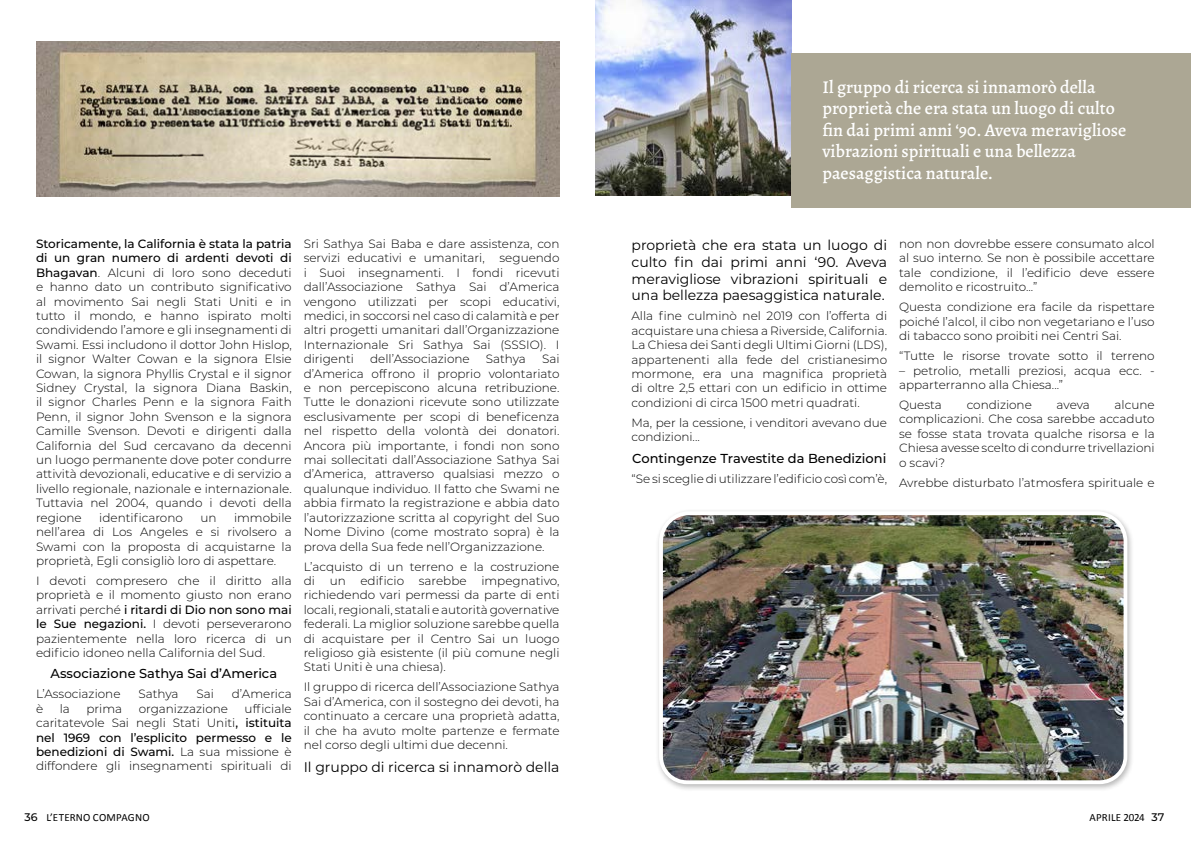
<style>
.page{position:relative;width:1191px;height:842px;background:#fff}
.page>*{position:absolute;margin:0;border:0;box-sizing:border-box;transform-origin:0 0}
.t1{font:500 18px/21.6px "Alegreya";color:#fff}
.t2{font:14px/16.8px "Montserrat";color:#000;text-align:justify}
.t3{font:500 13px "Montserrat";color:#000}
.t4{font:300 12px/14.4px "Montserrat";color:#000;text-align:justify}
.t5{font:11px "Calibri";letter-spacing:.015em;color:#000}
.s1{font-weight:500}
.s2{font-family:"Montserrat";font-weight:500}
</style>
<div class="page">
<div style="left:655px;top:509px;width:479px;height:283px;background:#000;opacity:.28"></div>
<img style="left:661px;top:513px;width:464px;height:269px">
<div style="left:659px;top:511px;width:468px;height:273px;border:4px solid #fff;border-radius:27px"></div>
<img style="left:595px;top:0;width:197px;height:195px">
<div style="left:792px;top:53px;width:399px;height:155px;background:#aca794"></div>
<img style="left:36px;top:42px;width:523px;height:154px">
<p class="t4" style="left:36px;top:236px;width:257px"><span class="s1">Storicamente, la California è stata la patria di un gran numero di ardenti devoti di Bhagavan</span>. Alcuni di loro sono deceduti e hanno dato un contributo significativo al movimento Sai negli Stati Uniti e in tutto il mondo, e hanno ispirato molti condividendo l’amore e gli insegnamenti di Swami. Essi includono il dottor John Hislop, il signor Walter Cowan e la signora Elsie Cowan, la signora Phyllis Crystal e il signor Sidney Crystal, la signora Diana Baskin, il signor Charles Penn e la signora Faith Penn, il signor John Svenson e la signora Camille Svenson. Devoti e dirigenti dalla California del Sud cercavano da decenni un luogo permanente dove poter condurre attività devozionali, educative e di servizio a livello regionale, nazionale e internazionale.<br>Tuttavia nel 2004, quando i devoti della regione</p>
<p class="t4" style="left:99px;top:510px;width:85px">identificarono</p>
<p class="t4" style="left:200px;top:510px;width:18px">un</p>
<p class="t4" style="left:36px;top:510px;width:257px;text-indent:198px">immobile nell’area di Los Angeles e si rivolsero a Swami con la proposta di acquistarne la proprietà, Egli consigliò loro di aspettare.</p>
<p class="t4" style="left:36px;top:573px;width:257px">I devoti compresero che il diritto alla proprietà e il momento giusto non erano arrivati perché <span class="s1">i ritardi di Dio non sono mai le Sue negazioni.</span> I devoti perseverarono pazientemente nella loro ricerca di un edificio idoneo nella California del Sud.</p>
<p class="t3" style="left:51px;top:664px;width:228px">Associazione Sathya Sai d’America</p>
<p class="t4" style="left:36px;top:686px;width:86px">L’Associazione</p>
<p class="t4" style="left:138px;top:686px;width:42px">Sathya</p>
<p class="t4" style="left:196px;top:686px;width:19px">Sai</p>
<p class="t4" style="left:232px;top:686px;width:61px">d’America</p>
<p class="t4" style="left:36px;top:701px;width:9px">è</p>
<p class="t4" style="left:60px;top:701px;width:12px">la</p>
<p class="t4" style="left:86px;top:701px;width:37px">prima</p>
<p class="t4" style="left:139px;top:701px;width:91px">organizzazione</p>
<p class="t4" style="left:36px;top:701px;width:257px;text-indent:209px">ufficiale caritatevole Sai negli Stati Uniti<span class="s1">, istituita nel 1969 con l’esplicito permesso e le benedizioni di Swami.</span> La sua missione è diffondere gli insegnamenti spirituali di</p>
<p class="t4" style="left:304px;top:236px;width:257px">Sri Sathya Sai Baba e dare assistenza, con servizi educativi e umanitari, seguendo i Suoi insegnamenti. I fondi ricevuti dall’Associazione Sathya Sai d’America vengono utilizzati per scopi educativi, medici, in soccorsi nel caso di calamità e per altri progetti umanitari dall’Organizzazione Internazionale Sri Sathya Sai (SSSIO). I dirigenti</p>
<p class="t4" style="left:370px;top:351px;width:101px">dell’Associazione</p>
<p class="t4" style="left:486px;top:351px;width:42px">Sathya</p>
<p class="t4" style="left:304px;top:351px;width:257px;text-indent:238px">Sai d’America offrono il proprio volontariato e non percepiscono alcuna retribuzione.<br>Tutte le donazioni ricevute sono utilizzate esclusivamente per scopi di beneficenza nel rispetto della volontà dei donatori.<br>Ancora più importante, i fondi non sono mai sollecitati dall’Associazione Sathya Sai d’America, attraverso qualsiasi mezzo o qualunque individuo. Il fatto che Swami ne abbia firmato la registrazione e abbia dato l’autorizzazione scritta al copyright del Suo Nome Divino (come mostrato sopra) è la prova della Sua fede nell’Organizzazione.</p>
<p class="t4" style="left:304px;top:559px;width:257px">L’acquisto di un terreno e la costruzione di un edificio sarebbe impegnativo, richiedendo vari permessi da parte di enti locali, regionali, statali e autorità governative federali. La miglior soluzione sarebbe quella di acquistare per il Centro Sai un luogo religioso già esistente (il più comune negli Stati Uniti è una chiesa).</p>
<p class="t4" style="left:304px;top:680px;width:257px">Il gruppo di ricerca dell’Associazione Sathya Sai d’America, con il sostegno dei devoti, ha continuato a cercare una proprietà adatta, il che ha avuto molte partenze e fermate nel corso degli ultimi due decenni.</p>
<p class="t2" style="left:304px;top:758px;width:257px">Il gruppo di ricerca si innamorò della</p>
<h1 class="t1" style="left:822px;top:76px;width:305px">Il gruppo di ricerca si innamorò della proprietà che era stata un luogo di culto fin dai primi anni ‘90. Aveva meravigliose vibrazioni spirituali e una bellezza paesaggistica naturale.</h1>
<p class="t2" style="left:631px;top:236px;width:257px">proprietà che era stata un luogo di culto fin dai primi anni ‘90. Aveva meravigliose vibrazioni spirituali e una bellezza paesaggistica naturale.</p>
<p class="t4" style="left:631px;top:309px;width:257px">Alla fine culminò nel 2019 con l’offerta di acquistare una chiesa a Riverside, California.<br>La Chiesa dei Santi degli Ultimi Giorni (LDS), appartenenti alla fede del cristianesimo mormone, era una magnifica proprietà di oltre 2,5 ettari con un edificio in ottime condizioni di circa 1500 metri quadrati.</p>
<p class="t4" style="left:631px;top:415px;width:257px">Ma, per la cessione, i venditori avevano due condizioni...</p>
<p class="t3" style="left:632px;top:449px;width:255px">Contingenze Travestite da Benedizioni</p>
<p class="t4" style="left:631px;top:471px;width:257px">“Se si sceglie di utilizzare l’edificio così com’è,</p>
<p class="t4" style="left:899px;top:236px;width:257px">non non dovrebbe essere consumato alcol al suo interno. Se non è possibile accettare tale condizione, il l’edificio deve essere demolito e ricostruito...”</p>
<p class="t4" style="left:899px;top:299px;width:257px">Questa condizione era facile da rispettare poiché l’alcol, il cibo non vegetariano e l’uso di tabacco sono proibiti nei Centri Sai.</p>
<p class="t4" style="left:899px;top:348px;width:257px">“Tutte le risorse trovate sotto il terreno</p>
<p class="t4" style="left:899px;top:363px;width:257px">– petrolio, metalli preziosi, acqua ecc. - apparterranno alla Chiesa...”</p>
<p class="t4" style="left:899px;top:397px;width:44px">Questa</p>
<p class="t4" style="left:966px;top:397px;width:67px">condizione</p>
<p class="t4" style="left:1056px;top:397px;width:35px">aveva</p>
<p class="t4" style="left:899px;top:397px;width:257px;text-indent:215px">alcune complicazioni. Che cosa sarebbe accaduto se fosse stata trovata qualche risorsa e la Chiesa avesse scelto di condurre trivellazioni o scavi?</p>
<p class="t4" style="left:899px;top:475px;width:257px">Avrebbe disturbato l’atmosfera spirituale e</p>
<p class="t5" style="left:25px;top:810px;width:126px"><span class="s2">36</span> L’ETERNO COMPAGNO</p>
<p class="t5" style="left:1089px;top:810px;width:76px">APRILE 2024 <span class="s2">37</span></p>
</div>
